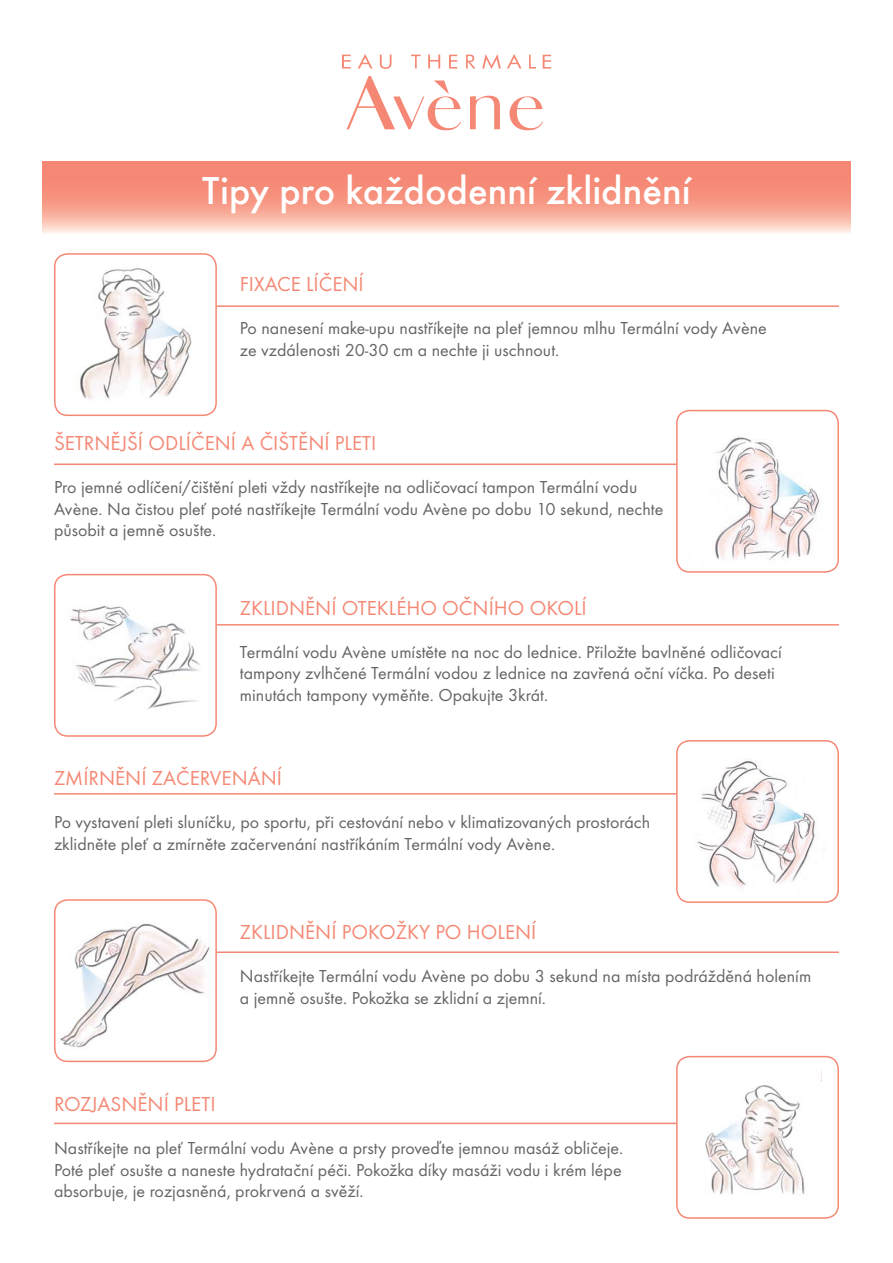
<style>
.page{position:relative;width:893px;height:1263px;background:#fff}
.page>*{position:absolute;margin:0;border:0;box-sizing:border-box;transform-origin:0 0}
.t1{font:500 40.5px "Futura TEE";color:#fff}
.t2{font:21px "Futura TEE";color:#f58874}
.t3{font:18px/21.6px "Futura TEE";color:#636466}
</style>
<div class="page">
<img style="left:714px;top:437px;width:106px;height:124px">
<img style="left:697px;top:760px;width:119px;height:128px">
<img style="left:80px;top:268px;width:112px;height:132px">
<img style="left:70px;top:605px;width:130px;height:105px">
<img style="left:54px;top:906px;width:162px;height:157px">
<img style="left:705px;top:1070px;width:117px;height:125px">
<div style="left:54px;top:253px;width:163px;height:163px;border:2px solid #f58874;border-radius:13px"></div>
<div style="left:676px;top:410px;width:163px;height:163px;border:2px solid #f58874;border-radius:13px"></div>
<div style="left:54px;top:574px;width:163px;height:163px;border:2px solid #f58874;border-radius:13px"></div>
<div style="left:676px;top:740px;width:163px;height:163px;border:2px solid #f58874;border-radius:13px"></div>
<div style="left:54px;top:899px;width:163px;height:163px;border:2px solid #f58874;border-radius:13px"></div>
<div style="left:676px;top:1056px;width:163px;height:163px;border:2px solid #f58874;border-radius:13px"></div>
<svg style="left:43px;top:162px;width:807px;height:71px;background:#f7a18f"></svg>
<svg style="left:470px;top:95px;width:73px;height:36px"></svg>
<svg style="left:347px;top:76px;width:114px;height:55px"></svg>
<svg style="left:482px;top:54px;width:19px;height:15px"></svg>
<svg style="left:507px;top:54px;width:15px;height:14px"></svg>
<svg style="left:358px;top:54px;width:15px;height:14px"></svg>
<svg style="left:529px;top:55px;width:7px;height:14px"></svg>
<svg style="left:543px;top:55px;width:8px;height:14px"></svg>
<svg style="left:342px;top:55px;width:9px;height:13px"></svg>
<svg style="left:466px;top:55px;width:10px;height:14px"></svg>
<svg style="left:449px;top:55px;width:8px;height:14px"></svg>
<svg style="left:428px;top:55px;width:12px;height:13px"></svg>
<svg style="left:411px;top:55px;width:10px;height:13px"></svg>
<svg style="left:380px;top:55px;width:12px;height:14px"></svg>
<hr style="left:217px;top:305px;width:622px;height:2px;background:#f58874">
<hr style="left:54px;top:463px;width:622px;height:2px;background:#f58874">
<hr style="left:217px;top:624px;width:622px;height:1px;background:#f58874">
<hr style="left:217px;top:951px;width:622px;height:2px;background:#f58874">
<hr style="left:54px;top:793px;width:622px;height:1px;background:#f58874">
<hr style="left:54px;top:1123px;width:622px;height:1px;background:#f58874">
<h1 class="t1" style="left:202px;top:173px;width:490px">Tipy pro každodenní zklidnění</h1>
<p class="t2" style="left:240px;top:274px;width:125px">FIXACE LÍČENÍ</p>
<p class="t3" style="left:240px;top:318px;width:528px">Po nanesení make-upu nastříkejte na pleť jemnou mlhu Termální vody Av`ene ze vzdálenosti 20-30 cm a nechte ji uschnout.</p>
<p class="t2" style="left:54px;top:433px;width:324px">ŠETRNĚJŠÍ ODLÍČENÍ A ČIŠTĚNÍ PLETI</p>
<p class="t3" style="left:54px;top:477px;width:611px">Pro jemné odlíčení/čištění pleti vždy nastříkejte na odličovací tampon Termální vodu<br>Av`ene. Na čistou pleť poté nastříkejte Termální vodu Av`ene po dobu 10 sekund, nechte působit a jemně osušte.</p>
<p class="t2" style="left:240px;top:598px;width:348px">ZKLIDNĚNÍ OTEKLÉHO OČNÍHO OKOLÍ</p>
<p class="t3" style="left:240px;top:642px;width:543px">Termální vodu Av`ene umístěte na noc do lednice. Přiložte bavlněné odličovací tampony zvlhčené Termální vodou z lednice na zavřená oční víčka. Po deseti minutách tampony vyměňte. Opakujte 3krát.</p>
<p class="t2" style="left:54px;top:768px;width:230px">ZMÍRNĚNÍ ZAČERVENÁNÍ</p>
<p class="t3" style="left:54px;top:812px;width:598px">Po vystavení pleti sluníčku, po sportu, při cestování nebo v klimatizovaných prostorách zklidněte pleť a zmírněte začervenání nastříkáním Termální vody Av`ene.</p>
<p class="t2" style="left:240px;top:922px;width:298px">ZKLIDNĚNÍ POKOŽKY PO HOLENÍ</p>
<p class="t3" style="left:240px;top:966px;width:573px">Nastříkejte Termální vodu Av`ene po dobu 3 sekund na místa podrážděná holením a jemně osušte. Pokožka se zklidní a zjemní.</p>
<p class="t2" style="left:54px;top:1094px;width:163px">ROZJASNĚNÍ PLETI</p>
<p class="t3" style="left:54px;top:1138px;width:571px;text-align:justify">Nastříkejte na pleť Termální vodu Av`ene a prsty proveďte jemnou masáž obličeje.<br>Poté pleť osušte a naneste hydratační péči. Pokožka díky masáži vodu i krém lépe absorbuje, je rozjasněná, prokrvená a svěží.</p>
</div>
